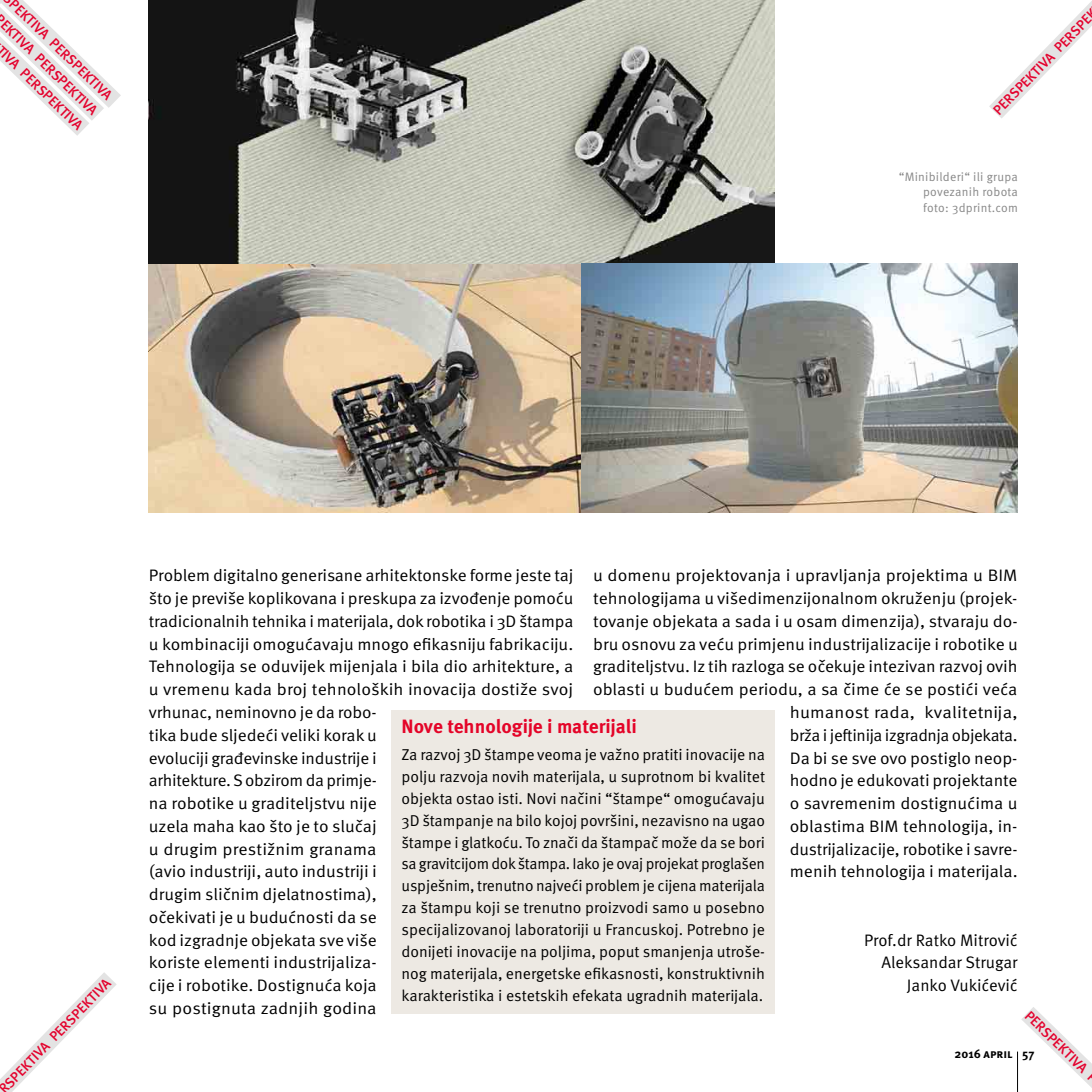
<style>
.page{position:relative;width:1092px;height:1092px;background:#fff}
.page>*{position:absolute;margin:0;border:0;box-sizing:border-box;transform-origin:0 0}
.t1{font:700 19.25px "Meta Pro";color:#e40428}
.t2{font:16.62px/22.8px "Meta Pro";letter-spacing:-.005em;color:#000;scale:1.04 1}
.t3{font:16.62px/22.8px "Meta Pro";letter-spacing:-.005em;color:#000;text-align:right;scale:1.06 1}
.t4{font:16.62px/22.8px "Meta Pro";letter-spacing:-.005em;color:#000;text-align:right}
.t5{font:15.75px/21.9px "Meta Pro";color:#000;text-align:justify}
.t6{font:500 14px/21px "Meta Pro";color:#e4032e;text-align:right}
.t7{font:12.25px/15.8px "Meta Pro";letter-spacing:.02em;color:#878787;text-align:justify}
.t8{font:700 12.25px "Meta Pro";color:#000}
</style>
<div class="page">
<svg style="left:989px;top:2px;width:102px;height:116px"></svg>
<svg style="left:1017px;top:1007px;width:74px;height:84px"></svg>
<svg style="left:0;top:972px;width:117px;height:119px"></svg>
<svg style="left:0;top:0;width:121px;height:136px"></svg>
<div style="left:391px;top:709px;width:383px;height:304px;background:#ede9e3"></div>
<img style="left:149px;top:0;width:625px;height:265px">
<img style="left:149px;top:265px;width:433px;height:247px">
<img style="left:582px;top:263px;width:435px;height:249px">
<p class="t6" style="left:18px;top:-5px;width:139px;rotate:44deg">PEKTIVA PERSPEKTIVA<br>PEKTIVA PERSPEKTIVA<br>TIVA PERSPEKTIVA</p>
<p class="t6" style="left:988px;top:106px;width:136px;rotate:-46deg">PERSPEKTIVA PERSPE</p>
<p class="t7" style="left:923px;top:169px;width:96px;text-indent:-24px">“Minibilderi“ ili grupa povezanih robota foto: 3dprint.com</p>
<p class="t6" style="left:-5px;top:1084px;width:155px;rotate:-46deg">RSPEKTIVA PERSPEKTIVA</p>
<p class="t2" style="left:149px;top:565px;width:409px">Problem digitalno generisane arhitektonske forme jeste taj što je previše koplikovana i preskupa za izvođenje pomoću tradicionalnih tehnika i materĳala, dok robotika i 3D štampa u kombinacĳi omogućavaju mnogo efikasnĳu fabrikacĳu.<br>Tehnologĳa se oduvĳek mĳenjala i bila dio arhitekture, a u vremenu kada broj tehnoloških inovacĳa dostiže svoj vrhunac, neminovno je da robo-<br>tika bude sljedeći veliki korak u<br>evolucĳi građevinske industrĳe i<br>arhitekture. S obzirom da primje-<br>na robotike u graditeljstvu nĳe<br>uzela maha kao što je to slučaj<br>u drugim prestižnim granama<br>(avio industrĳi, auto industrĳi i<br>drugim sličnim djelatnostima),<br>očekivati je u budućnosti da se<br>kod izgradnje objekata sve više<br>koriste elementi industrĳaliza-<br>cĳe i robotike. Dostignuća koja<br>su postignuta zadnjih godina</p>
<p class="t3" style="left:593px;top:565px;width:402px">u domenu projektovanja i upravljanja projektima u BIM tehnologĳama u višedimenzĳonalnom okruženju (projek&shy;tovanje objekata a sada i u osam dimenzĳa), stvaraju do&shy;bru osnovu za veću primjenu industrĳalizacĳe i robotike u graditeljstvu. Iz tih razloga se očekuje intezivan razvoj ovih oblasti u budućem periodu, a sa čime će se postići veća humanost rada, kvalitetnĳa,<br>brža i jeftinĳa izgradnja objekata.<br>Da bi se sve ovo postiglo neop-<br>hodno je edukovati projektante<br>o savremenim dostignućima u<br>oblastima BIM tehnologĳa, in-<br>dustrĳalizacĳe, robotike i savre-<br>menih tehnologĳa i materĳala.</p>
<p class="t1" style="left:401px;top:719px;width:237px">Nove tehnologĳe i materĳali</p>
<p class="t5" style="left:401px;top:744px;width:365px">Za razvoj 3D štampe veoma je važno pratiti inovacĳe na polju razvoja novih materĳala, u suprotnom bi kvalitet objekta ostao isti. Novi načini “štampe“ omogućavaju 3D štampanje na bilo kojoj površini, nezavisno na ugao štampe i glatkoću. To znači da štampač može da se bori sa gravitcĳom dok štampa. Iako je ovaj projekat proglašen uspješnim, trenutno najveći problem je cĳena materĳala za štampu koji se trenutno proizvodi samo u posebno specĳalizovanoj laboratorĳi u Francuskoj. Potrebno je donĳeti inovacĳe na poljima, poput smanjenja utroše&shy;nog materĳala, energetske efikasnosti, konstruktivnih karakteristika i estetskih efekata ugradnih materĳala.</p>
<p class="t4" style="left:863px;top:929px;width:155px">Prof.dr Ratko Mitrović<br>Aleksandar Strugar<br>Janko Vukićević</p>
<p class="t6" style="left:1033px;top:1006px;width:83px;rotate:44deg">PERSPEKTIVA</p>
<p class="t8" style="left:954px;top:1049px;width:81px">2016 april 57</p>
</div>
